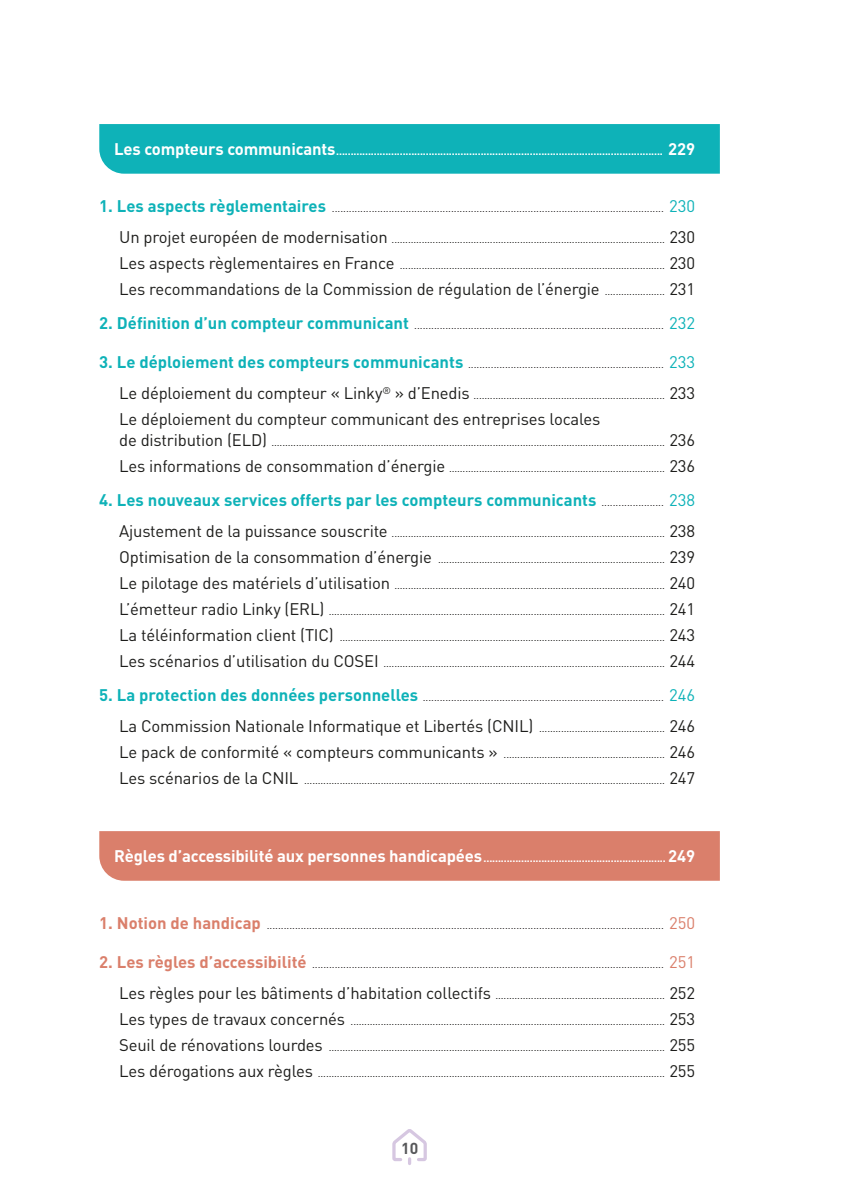
<style>
.page{position:relative;width:844px;height:1191px;background:#fff}
.page>*{position:absolute;margin:0;border:0;box-sizing:border-box;transform-origin:0 0}
.SOMMAIRE_sous-titre{font:16.62px "DIN";letter-spacing:-.01em;color:#1d1d1b}
.SOMMAIRE_Titre_EXIST{font:700 16.62px "DIN";color:#0eb2b8}
.t1{font:700 15.75px "DIN";color:#57585a}
.SOMMAIRE_sous-titre-2{font:10.5px "DIN";color:#1d1d1b}
.SOMMAIRE_Titre_EXIST-2{font:10.5px "DIN";color:#231f20}
.TEXTE_COURANT{font:700 10.5px "DIN";color:#fff}
.Titre_sommaire{font:10.5px "DIN";color:#231f20}
.s1{font-size:16.62px}
.s2{font-weight:700;font-size:16.62px;color:#0eb2b8}
.s3{font-size:16.62px;color:#0eb2b8}
.s4{font-size:10.5px}
.s5{font-weight:400;font-size:10.5px;color:#231f20}
.s6{font-weight:400}
.s7{font-weight:700;font-size:16.62px;color:#da7f6b}
.s8{font-size:16.62px;color:#da7f6b}
</style>
<div class="page">
<svg style="left:392px;top:1129px;width:35px;height:34px"></svg>
<div style="left:99px;top:124px;width:620px;height:50px;background:#0eb2b8"></div>
<div style="left:99px;top:831px;width:620px;height:49px;background:#da7f6b"></div>
<p class="TEXTE_COURANT" style="left:114px;top:144px;width:582px"><span class="s1">Les compteurs communicants</span>................................................................................................................. <span class="s1">229</span></p>
<p class="Titre_sommaire" style="left:99px;top:202px;width:597px"><span class="s2">1. Les aspects règlementaires</span> ..................................................................................................................... <span class="s3">230</span></p>
<p class="SOMMAIRE_sous-titre-2" style="left:119px;top:233px;width:577px"><span class="s1">Un projet européen de modernisation</span> .................................................................................................... <span class="s1">230</span></p>
<p class="SOMMAIRE_sous-titre-2" style="left:119px;top:259px;width:577px"><span class="s1">Les aspects règlementaires en France</span> ................................................................................................. <span class="s1">230</span></p>
<p class="SOMMAIRE_sous-titre" style="left:119px;top:279px;width:577px">Les recommandations de la Commission de régulation de l’énergie <span class="s4">......................</span> 231</p>
<p class="SOMMAIRE_Titre_EXIST-2" style="left:99px;top:319px;width:597px"><span class="s2">2. Définition d’un compteur communicant</span> ........................................................................................ <span class="s3">232</span></p>
<p class="SOMMAIRE_Titre_EXIST-2" style="left:99px;top:358px;width:597px"><span class="s2">3. Le déploiement des compteurs communicants</span> ..................................................................... <span class="s3">233</span></p>
<p class="SOMMAIRE_sous-titre-2" style="left:119px;top:389px;width:577px"><span class="s1">Le déploiement du compteur « Linky</span><sup>®</sup> <span class="s1">» d’Enedis</span> ...................................................................... <span class="s1">233</span></p>
<p class="SOMMAIRE_sous-titre" style="left:119px;top:409px;width:482px">Le déploiement du compteur communicant des entreprises locales</p>
<p class="SOMMAIRE_sous-titre-2" style="left:119px;top:436px;width:577px"><span class="s1">de distribution (ELD)</span> ................................................................................................................................................ <span class="s1">236</span></p>
<p class="SOMMAIRE_sous-titre-2" style="left:119px;top:462px;width:577px"><span class="s1">Les informations de consommation d’énergie</span> ............................................................................... <span class="s1">236</span></p>
<p class="SOMMAIRE_Titre_EXIST" style="left:99px;top:489px;width:597px">4. Les nouveaux services offerts par les compteurs communicants <span class="s5">......................</span> <span class="s6">238</span></p>
<p class="SOMMAIRE_sous-titre-2" style="left:119px;top:527px;width:577px"><span class="s1">Ajustement de la puissance souscrite</span> .................................................................................................... <span class="s1">238</span></p>
<p class="SOMMAIRE_sous-titre-2" style="left:119px;top:553px;width:577px"><span class="s1">Optimisation de la consommation d’énergie</span> ................................................................................... <span class="s1">239</span></p>
<p class="SOMMAIRE_sous-titre-2" style="left:119px;top:579px;width:577px"><span class="s1">Le pilotage des matériels d’utilisation</span> ................................................................................................... <span class="s1">240</span></p>
<p class="SOMMAIRE_sous-titre-2" style="left:119px;top:605px;width:577px"><span class="s1">L’émetteur radio Linky (ERL)</span> ........................................................................................................................... <span class="s1">241</span></p>
<p class="SOMMAIRE_sous-titre-2" style="left:119px;top:631px;width:577px"><span class="s1">La téléinformation client (TIC)</span> ....................................................................................................................... <span class="s1">243</span></p>
<p class="SOMMAIRE_sous-titre-2" style="left:119px;top:657px;width:577px"><span class="s1">Les scénarios d’utilisation du COSEI</span> ....................................................................................................... <span class="s1">244</span></p>
<p class="SOMMAIRE_Titre_EXIST-2" style="left:99px;top:691px;width:597px"><span class="s2">5. La protection des données personnelles</span> ..................................................................................... <span class="s3">246</span></p>
<p class="SOMMAIRE_sous-titre" style="left:119px;top:716px;width:577px">La Commission Nationale Informatique et Libertés (CNIL) <span class="s4">..............................................</span> 246</p>
<p class="SOMMAIRE_sous-titre-2" style="left:119px;top:748px;width:577px"><span class="s1">Le pack de conformité « compteurs communicants »</span> ........................................................... <span class="s1">246</span></p>
<p class="SOMMAIRE_sous-titre-2" style="left:119px;top:774px;width:577px"><span class="s1">Les scénarios de la CNIL</span> .................................................................................................................................... <span class="s1">247</span></p>
<p class="TEXTE_COURANT" style="left:114px;top:851px;width:582px"><span class="s1">Règles d’accessibilité aux personnes handicapées</span>............................................................... <span class="s1">249</span></p>
<p class="SOMMAIRE_Titre_EXIST-2" style="left:99px;top:919px;width:597px"><span class="s7">1. Notion de handicap</span> ............................................................................................................................................ <span class="s8">250</span></p>
<p class="SOMMAIRE_Titre_EXIST-2" style="left:99px;top:958px;width:597px"><span class="s7">2. Les règles d’accessibilité</span> ............................................................................................................................ <span class="s8">251</span></p>
<p class="SOMMAIRE_sous-titre-2" style="left:119px;top:989px;width:577px"><span class="s1">Les règles pour les bâtiments d’habitation collectifs</span> .............................................................. <span class="s1">252</span></p>
<p class="SOMMAIRE_sous-titre-2" style="left:119px;top:1014px;width:577px"><span class="s1">Les types de travaux concernés</span> ................................................................................................................... <span class="s1">253</span></p>
<p class="SOMMAIRE_sous-titre-2" style="left:119px;top:1040px;width:577px"><span class="s1">Seuil de rénovations lourdes</span> ........................................................................................................................... <span class="s1">255</span></p>
<p class="SOMMAIRE_sous-titre-2" style="left:119px;top:1066px;width:577px"><span class="s1">Les dérogations aux règles</span> ............................................................................................................................... <span class="s1">255</span></p>
<h2 class="t1" style="left:401px;top:1138px;width:19px">10</h2>
</div>
